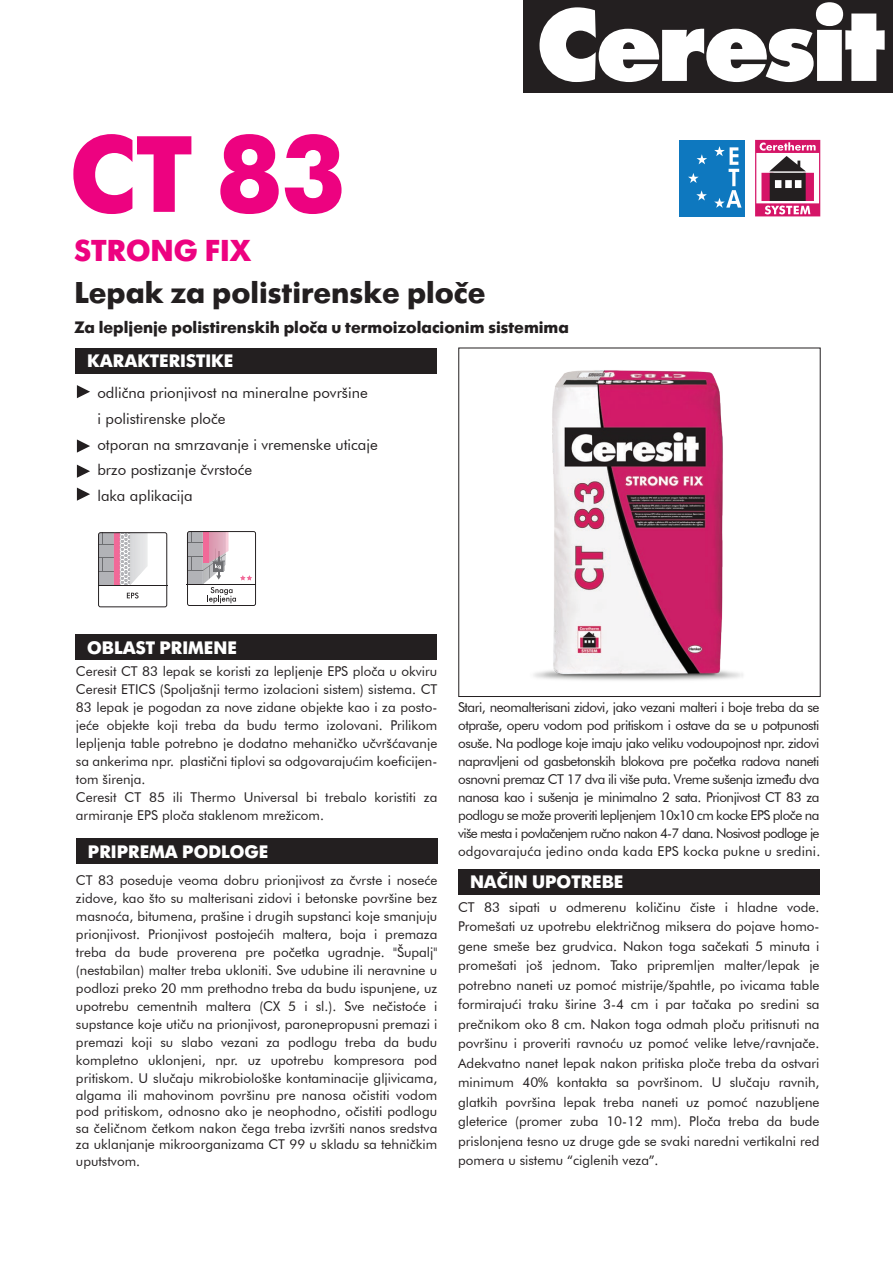
<style>
.page{position:relative;width:893px;height:1263px;background:#fff}
.page>*{position:absolute;margin:0;border:0;box-sizing:border-box;transform-origin:0 0}
.t1{font:700 108px "Futuris TT";color:#ed0280}
.t2{font:700 30px "Futura Futuris";color:#231f20}
.t3{font:700 30px "Futuris TT";color:#ed0280}
.t4{font:700 18px "Futura Futuris";color:#fff}
.t5{font:700 16.5px "Futura Futuris";color:#231f20}
.t6{font:15px/25.7px "Futura BT";color:#231f20}
.t7{font:13.5px/18px "Futura BT";color:#231f20;text-align:justify}
</style>
<div class="page">
<img style="left:524px;top:347px;width:231px;height:334px">
<div style="left:75px;top:348px;width:362px;height:25px;background:#231f20"></div>
<div style="left:523px;top:0;width:370px;height:93px;background:#231f20"></div>
<svg style="left:539px;top:2px;width:346px;height:80px"></svg>
<div style="left:458px;top:869px;width:362px;height:25px;background:#231f20"></div>
<div style="left:75px;top:634px;width:362px;height:26px;background:#231f20"></div>
<svg style="left:77px;top:465px;width:13px;height:13px"></svg>
<svg style="left:77px;top:488px;width:13px;height:13px"></svg>
<svg style="left:77px;top:439px;width:13px;height:14px"></svg>
<svg style="left:77px;top:385px;width:13px;height:13px"></svg>
<div style="left:76px;top:839px;width:361px;height:25px;background:#231f20"></div>
<svg style="left:755px;top:140px;width:65px;height:76px"></svg>
<div style="left:679px;top:140px;width:66px;height:76px;background:#0e78bf"></div>
<svg style="left:696px;top:154px;width:11px;height:10px"></svg>
<svg style="left:688px;top:173px;width:11px;height:10px"></svg>
<svg style="left:696px;top:190px;width:11px;height:10px"></svg>
<svg style="left:714px;top:146px;width:27px;height:62px"></svg>
<svg style="left:98px;top:532px;width:69px;height:75px"></svg>
<svg style="left:187px;top:531px;width:69px;height:75px"></svg>
<h1 class="t1" style="left:70px;top:110px;width:278px">CT 83</h1>
<h2 class="t3" style="left:74px;top:233px;width:178px">STRONG FIX</h2>
<h2 class="t2" style="left:74px;top:275px;width:413px">Lepak za polistirenske ploče</h2>
<p class="t5" style="left:74px;top:318px;width:496px">Za lepljenje polistirenskih ploča u termoizolacionim sistemima</p>
<h3 class="t4" style="left:87px;top:350px;width:148px">KARAKTERISTIKE</h3>
<p class="t6" style="left:97px;top:380px;width:282px">odlična prionjivost na mineralne površine<br>i polistirenske ploče<br>otporan na smrzavanje i vremenske uticaje brzo postizanje čvrstoće<br>laka aplikacija</p>
<h3 class="t4" style="left:87px;top:637px;width:151px">OBLAST PRIMENE</h3>
<p class="t7" style="left:76px;top:662px;width:363px;text-align:left">Ceresit CT 83 lepak se koristi za lepljenje EPS ploča u okviru Ceresit ETICS (Spoljašnji termo izolacioni sistem) sistema. CT 83 lepak je pogodan za nove zidane objekte kao i za posto&shy;jeće objekte koji treba da budu termo izolovani. Prilikom lepljenja table potrebno je dodatno mehaničko učvršćavanje sa ankerima npr. plastični tiplovi sa odgovarajućim koeficijen&shy;tom širenja.<br>Ceresit CT 85 ili Thermo Universal bi trebalo koristiti za armiranje EPS ploča staklenom mrežicom.</p>
<h3 class="t4" style="left:88px;top:841px;width:182px">PRIPREMA PODLOGE</h3>
<p class="t7" style="left:76px;top:871px;width:363px">CT 83 poseduje veoma dobru prionjivost za čvrste i noseće zidove, kao što su malterisani zidovi i betonske površine bez masnoća, bitumena, prašine i drugih supstanci koje smanjuju prionjivost. Prionjivost postojećih maltera, boja i premaza treba da bude proverena pre početka ugradnje. "Šupalj" (nestabilan) malter treba ukloniti. Sve udubine ili neravnine u podlozi preko 20 mm prethodno treba da budu ispunjene, uz upotrebu cementnih maltera (CX 5 i sl.). Sve nečistoće i supstance koje utiču na prionjivost, paronepropusni premazi i premazi koji su slabo vezani za podlogu treba da budu kompletno uklonjeni, npr. uz upotrebu kompresora pod pritiskom. U slučaju mikrobiološke kontaminacije gljivicama,</p>
<p class="t7" style="left:76px;top:1086px;width:363px;line-height:16.5px">algama ili mahovinom površinu pre nanosa očistiti vodom pod pritiskom, odnosno ako je neophodno, očistiti podlogu sa čeličnom četkom nakon čega treba izvršiti nanos sredstva za uklanjanje mikroorganizama CT 99 u skladu sa tehničkim uputstvom.</p>
<p class="t7" style="left:458px;top:698px;width:364px">Stari, neomalterisani zidovi, jako vezani malteri i boje treba da se otpraše, operu vodom pod pritiskom i ostave da se u potpunosti osuše. Na podloge koje imaju jako veliku vodoupojnost npr. zidovi napravljeni od gasbetonskih blokova pre početka radova naneti osnovni premaz CT 17 dva ili više puta. Vreme sušenja između dva nanosa kao i sušenja je minimalno 2 sata. Prionjivost CT 83 za podlogu se može proveriti lepljenjem 10x10 cm kocke EPS ploče na više mesta i povlačenjem ručno nakon 4-7 dana. Nosivost podloge je odgovarajuća jedino onda kada EPS kocka pukne u sredini.</p>
<h3 class="t4" style="left:470px;top:871px;width:155px">NAČIN UPOTREBE</h3>
<p class="t7" style="left:458px;top:897px;width:363px;line-height:19.5px">CT 83 sipati u odmerenu količinu čiste i hladne vode.<br>Promešati uz upotrebu električnog miksera do pojave homo&shy;gene smeše bez grudvica. Nakon toga sačekati 5 minuta i promešati još jednom. Tako pripremljen malter/lepak je potrebno naneti uz pomoć mistrije/špahtle, po ivicama table formirajući traku širine 3-4 cm i par tačaka po sredini sa prečnikom oko 8 cm. Nakon toga odmah ploču pritisnuti na površinu i proveriti ravnoću uz pomoć velike letve/ravnjače.<br>Adekvatno nanet lepak nakon pritiska ploče treba da ostvari minimum 40% kontakta sa površinom. U slučaju ravnih, glatkih površina lepak treba naneti uz pomoć nazubljene gleterice (promer zuba 10-12 mm). Ploča treba da bude prislonjena tesno uz druge gde se svaki naredni vertikalni red pomera u sistemu “ciglenih veza”.</p>
</div>
